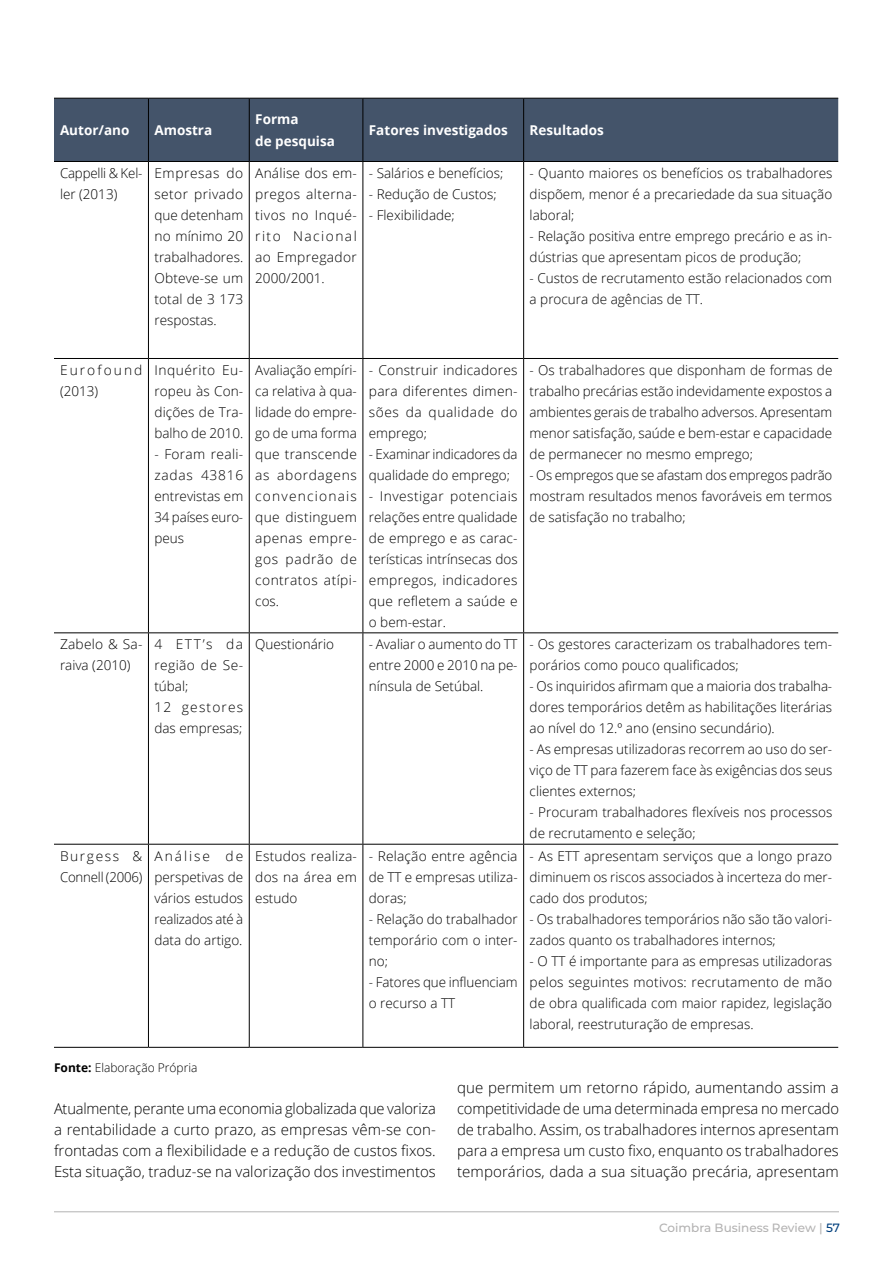
<style>
.page{position:relative;width:893px;height:1263px;background:#fff}
.page>*{position:absolute;margin:0;border:0;box-sizing:border-box;transform-origin:0 0}
.t1{font:300 15px/21px "Open Sans";color:#000;text-align:justify}
.t2{font:300 13.5px/21px "Open Sans";color:#000;text-align:justify}
.t3{font:700 13.5px/21px "Open Sans";color:#fff}
.t4{font:300 13.5px/21px "Open Sans";letter-spacing:.03em;color:#000}
.t5{font:300 13.5px/21px "Open Sans";letter-spacing:.15em;color:#000}
.t6{font:500 12px "Montserrat";color:#b3b2b2}
.t7{font:300 12px "Open Sans";color:#000}
.s1{font-weight:700}
.s2{color:#003f7d}
</style>
<div class="page">
<hr style="left:54px;top:1211px;width:785px;height:1px;background:#b3b2b2">
<div style="left:54px;top:99px;width:784px;height:62px;background:#44546a"></div>
<hr style="left:54px;top:98px;width:94px;height:1px;background:#000">
<hr style="left:148px;top:98px;width:101px;height:1px;background:#000">
<hr style="left:249px;top:98px;width:114px;height:1px;background:#000">
<hr style="left:363px;top:98px;width:161px;height:1px;background:#000">
<hr style="left:524px;top:98px;width:314px;height:1px;background:#000">
<hr style="left:54px;top:161px;width:94px;height:1px;background:#000">
<hr style="left:148px;top:161px;width:101px;height:1px;background:#000">
<hr style="left:249px;top:161px;width:114px;height:1px;background:#000">
<hr style="left:363px;top:161px;width:161px;height:1px;background:#000">
<hr style="left:524px;top:161px;width:314px;height:1px;background:#000">
<hr style="left:54px;top:358px;width:94px;height:1px;background:#000">
<hr style="left:148px;top:358px;width:101px;height:1px;background:#000">
<hr style="left:249px;top:358px;width:114px;height:1px;background:#000">
<hr style="left:363px;top:358px;width:161px;height:1px;background:#000">
<hr style="left:524px;top:358px;width:314px;height:1px;background:#000">
<hr style="left:54px;top:632px;width:94px;height:1px;background:#000">
<hr style="left:148px;top:632px;width:101px;height:1px;background:#000">
<hr style="left:249px;top:632px;width:114px;height:1px;background:#000">
<hr style="left:363px;top:632px;width:161px;height:1px;background:#000">
<hr style="left:524px;top:632px;width:314px;height:1px;background:#000">
<hr style="left:54px;top:844px;width:94px;height:1px;background:#000">
<hr style="left:148px;top:844px;width:101px;height:1px;background:#000">
<hr style="left:249px;top:844px;width:114px;height:1px;background:#000">
<hr style="left:363px;top:844px;width:161px;height:1px;background:#000">
<hr style="left:524px;top:844px;width:314px;height:1px;background:#000">
<hr style="left:54px;top:1047px;width:94px;height:1px;background:#000">
<hr style="left:148px;top:1047px;width:101px;height:1px;background:#000">
<hr style="left:249px;top:1047px;width:114px;height:1px;background:#000">
<hr style="left:363px;top:1047px;width:161px;height:1px;background:#000">
<hr style="left:524px;top:1047px;width:314px;height:1px;background:#000">
<hr style="left:148px;top:99px;width:1px;height:62px;background:#000">
<hr style="left:249px;top:99px;width:1px;height:62px;background:#000">
<hr style="left:362px;top:99px;width:1px;height:62px;background:#000">
<hr style="left:523px;top:99px;width:1px;height:62px;background:#000">
<hr style="left:148px;top:162px;width:1px;height:196px;background:#000">
<hr style="left:249px;top:162px;width:1px;height:196px;background:#000">
<hr style="left:362px;top:162px;width:1px;height:196px;background:#000">
<hr style="left:523px;top:162px;width:1px;height:196px;background:#000">
<hr style="left:148px;top:359px;width:1px;height:273px;background:#000">
<hr style="left:249px;top:359px;width:1px;height:273px;background:#000">
<hr style="left:362px;top:359px;width:1px;height:273px;background:#000">
<hr style="left:523px;top:359px;width:1px;height:273px;background:#000">
<hr style="left:148px;top:633px;width:1px;height:211px;background:#000">
<hr style="left:249px;top:633px;width:1px;height:211px;background:#000">
<hr style="left:362px;top:633px;width:1px;height:211px;background:#000">
<hr style="left:523px;top:633px;width:1px;height:211px;background:#000">
<hr style="left:148px;top:844px;width:1px;height:203px;background:#000">
<hr style="left:249px;top:844px;width:1px;height:203px;background:#000">
<hr style="left:362px;top:844px;width:1px;height:203px;background:#000">
<hr style="left:523px;top:844px;width:1px;height:203px;background:#000">
<p class="t3" style="left:60px;top:119px;width:71px">Autor/ano</p>
<p class="t3" style="left:154px;top:119px;width:59px">Amostra</p>
<p class="t3" style="left:255px;top:109px;width:81px">Forma<br>de pesquisa</p>
<p class="t3" style="left:369px;top:119px;width:140px">Fatores investigados</p>
<p class="t3" style="left:530px;top:119px;width:76px">Resultados</p>
<p class="t2" style="left:60px;top:162px;width:84px">Cappelli &amp; Kel&shy;ler (2013)</p>
<p class="t2" style="left:154px;top:162px;width:90px">Empresas do setor privado que detenham no mínimo 20 trabalhadores.<br>Obteve-se um total de 3 173 respostas.</p>
<p class="t2" style="left:255px;top:162px;width:103px">Análise dos em&shy;pregos alterna&shy;tivos no Inqué&shy;rito Nacional ao Empregador 2000/2001.</p>
<p class="t2" style="left:369px;top:162px;width:136px">- Salários e benefícios;</p>
<p class="t2" style="left:530px;top:162px;width:304px">- Quanto maiores os benefícios os trabalhadores dispõem, menor é a precariedade da sua situação laboral;</p>
<p class="t2" style="left:530px;top:225px;width:304px">- Relação positiva entre emprego precário e as in&shy;dústrias que apresentam picos de produção;</p>
<p class="t2" style="left:530px;top:267px;width:304px">- Custos de recrutamento estão relacionados com a procura de agências de TT.</p>
<p class="t2" style="left:369px;top:183px;width:129px">- Redução de Custos;</p>
<p class="t2" style="left:369px;top:204px;width:87px">- Flexibilidade;</p>
<p class="t5" style="left:60px;top:359px;width:84px">Eurofound (2013)</p>
<p class="t2" style="left:154px;top:359px;width:90px">Inquérito Eu&shy;ropeu às Con&shy;dições de Tra&shy;balho de 2010.</p>
<p class="t2" style="left:154px;top:443px;width:90px">- Foram reali&shy;zadas 43816 entrevistas em 34 países euro&shy;peus</p>
<p class="t2" style="left:255px;top:359px;width:103px">Avaliação empíri&shy;ca relativa à qua&shy;lidade do empre&shy;go de uma forma que transcende as abordagens convencionais que distinguem apenas empre&shy;gos padrão de contratos atípi&shy;cos.</p>
<p class="t2" style="left:369px;top:359px;width:150px">- Construir indicadores para diferentes dimen&shy;sões da qualidade do emprego;</p>
<p class="t2" style="left:369px;top:443px;width:150px">- Examinar indicadores da qualidade do emprego;</p>
<p class="t2" style="left:369px;top:485px;width:150px">- Investigar potenciais relações entre qualidade de emprego e as carac&shy;terísticas intrínsecas dos empregos, indicadores que refletem a saúde e o bem-estar.</p>
<p class="t2" style="left:530px;top:359px;width:304px">- Os trabalhadores que disponham de formas de trabalho precárias estão indevidamente expostos a ambientes gerais de trabalho adversos. Apresentam menor satisfação, saúde e bem-estar e capacidade de permanecer no mesmo emprego;</p>
<p class="t2" style="left:530px;top:464px;width:304px">- Os empregos que se afastam dos empregos padrão mostram resultados menos favoráveis em termos de satisfação no trabalho;</p>
<p class="t2" style="left:60px;top:633px;width:84px">Zabelo &amp; Sa&shy;raiva (2010)</p>
<p class="t4" style="left:154px;top:633px;width:90px">4 ETT’s da região de Se&shy;túbal;<br>12 gestores das empresas;</p>
<p class="t2" style="left:255px;top:633px;width:80px">Questionário</p>
<p class="t2" style="left:369px;top:633px;width:150px">- Avaliar o aumento do TT entre 2000 e 2010 na pe&shy;nínsula de Setúbal.</p>
<p class="t2" style="left:530px;top:633px;width:304px">- Os gestores caracterizam os trabalhadores tem&shy;porários como pouco qualificados;</p>
<p class="t2" style="left:530px;top:675px;width:304px">- Os inquiridos afirmam que a maioria dos trabalha&shy;dores temporários detêm as habilitações literárias ao nível do 12.º ano (ensino secundário).</p>
<p class="t2" style="left:530px;top:738px;width:304px">- As empresas utilizadoras recorrem ao uso do ser&shy;viço de TT para fazerem face às exigências dos seus clientes externos;</p>
<p class="t2" style="left:530px;top:801px;width:304px">- Procuram trabalhadores flexíveis nos processos de recrutamento e seleção;</p>
<p class="t2" style="left:60px;top:845px;width:84px">Burgess &amp;<br>Connell (2006)</p>
<p class="t2" style="left:154px;top:845px;width:90px">Análise de perspetivas de vários estudos realizados até à data do artigo.</p>
<p class="t2" style="left:255px;top:845px;width:103px">Estudos realiza&shy;dos na área em estudo</p>
<p class="t2" style="left:369px;top:845px;width:150px">- Relação entre agência de TT e empresas utiliza&shy;doras;</p>
<p class="t2" style="left:369px;top:908px;width:150px">- Relação do trabalhador temporário com o inter&shy;no;</p>
<p class="t2" style="left:369px;top:971px;width:150px">- Fatores que influenciam o recurso a TT</p>
<p class="t2" style="left:530px;top:845px;width:304px">- As ETT apresentam serviços que a longo prazo diminuem os riscos associados à incerteza do mer&shy;cado dos produtos;</p>
<p class="t2" style="left:530px;top:908px;width:304px">- Os trabalhadores temporários não são tão valori&shy;zados quanto os trabalhadores internos;</p>
<p class="t2" style="left:530px;top:950px;width:304px">- O TT é importante para as empresas utilizadoras pelos seguintes motivos: recrutamento de mão de obra qualificada com maior rapidez, legislação laboral, reestruturação de empresas.</p>
<p class="t7" style="left:54px;top:1059px;width:145px"><span class="s1">Fonte:</span> Elaboração Própria</p>
<p class="t1" style="left:54px;top:1098px;width:383px">Atualmente, perante uma economia globalizada que valoriza a rentabilidade a curto prazo, as empresas vêm-se con&shy;frontadas com a flexibilidade e a redução de custos fixos.<br>Esta situação, traduz-se na valorização dos investimentos</p>
<p class="t1" style="left:457px;top:1077px;width:383px">que permitem um retorno rápido, aumentando assim a competitividade de uma determinada empresa no mercado de trabalho. Assim, os trabalhadores internos apresentam para a empresa um custo fixo, enquanto os trabalhadores temporários, dada a sua situação precária, apresentam</p>
<p class="t6" style="left:659px;top:1219px;width:182px">Coimbra Business Review | <span class="s2">57</span></p>
</div>
